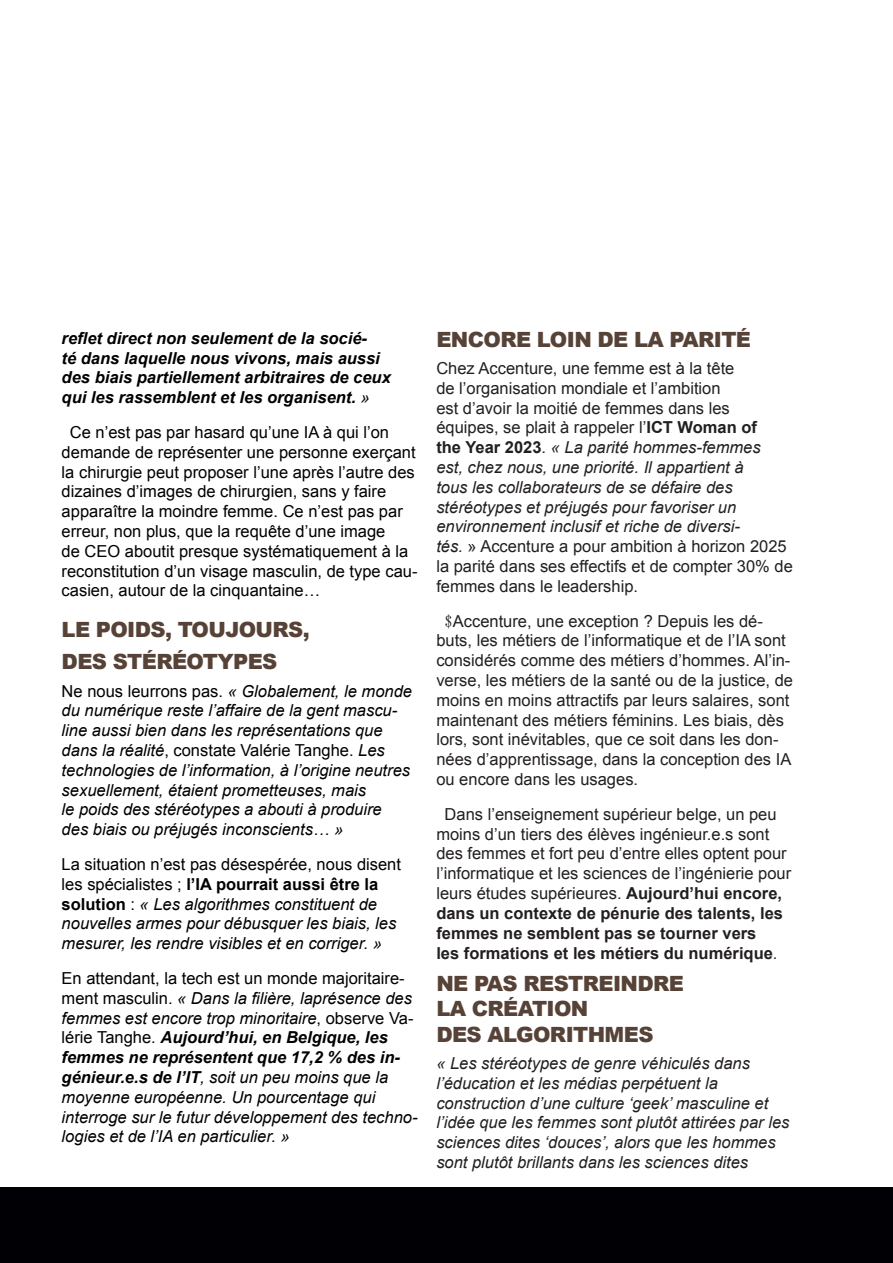
<style>
.page{position:relative;width:893px;height:1263px;background:#fff}
.page>*{position:absolute;margin:0;border:0;box-sizing:border-box;transform-origin:0 0}
.t1{font:900 21px/25.2px "Arial";letter-spacing:-.03em;color:#574237}
.t2{font:16.5px/19.8px "Arial";color:#231f20}
.t3{font:italic 16.5px/19.8px "Arial";color:#000}
.t4{font:16.5px/19.8px "Arial";color:#000}
.t5{font:italic 16.5px/19.8px "Arial";color:#231f20}
.t6{font:italic 700 16.5px/19.8px "Arial";color:#000}
.s1{font-weight:400}
.s2{font-style:normal}
.s3{font-weight:700;font-style:normal}
.s4{font-weight:700}
.s5{font-style:italic}
.s6{font-family:"MS Mincho"}
</style>
<div class="page">
<div style="left:0;top:1187px;width:893px;height:76px;background:#010105"></div>
<p class="t6" style="left:62px;top:329px;width:331px">reflet direct non seulement de la socié-<br>té dans laquelle nous vivons, mais aussi des biais partiellement arbitraires de ceux qui les rassemblent et les organisent. <span class="s1">»</span></p>
<p class="t4" style="left:62px;top:422px;width:357px;text-indent:8px">Ce n’est pas par hasard qu’une IA à qui l’on demande de représenter une personne exerçant la chirurgie peut proposer l’une après l’autre des dizaines d’images de chirurgien, sans y faire apparaître la moindre femme. Ce n’est pas par erreur, non plus, que la requête d’une image<br>de CEO aboutit presque systématiquement à la reconstitution d’un visage masculin, de type cau&shy;casien, autour de la cinquantaine…</p>
<p class="t1" style="left:62px;top:612px;width:250px;line-height:32.7px">LE POIDS, TOUJOURS,<br>DES STÉRÉOTYPES</p>
<p class="t3" style="left:62px;top:681px;width:352px"><span class="s2">Ne nous leurrons pas.</span> « Globalement, le monde du numérique reste l’affaire de la gent mascu&shy;line aussi bien dans les représentations que dans la réalité<span class="s2">, constate Valérie Tanghe.</span> Les technologies de l’information, à l’origine neutres sexuellement, étaient prometteuses, mais<br>le poids des stéréotypes a abouti à produire des biais ou préjugés inconscients… »</p>
<p class="t3" style="left:62px;top:854px;width:341px"><span class="s2">La situation n’est pas désespérée, nous disent les spécialistes ;</span> <span class="s3">l’IA pourrait aussi être la solution</span> <span class="s2">:</span> « Les algorithmes constituent de nouvelles armes pour débusquer les biais, les mesurer, les rendre visibles et en corriger. »</p>
<p class="t3" style="left:62px;top:968px;width:357px"><span class="s2">En attendant, la tech est un monde majoritaire&shy;ment masculin.</span> « Dans la filière, laprésence des femmes est encore trop minoritaire<span class="s2">, observe Va&shy;lérie Tanghe.</span> <span class="s4">Aujourd’hui, en Belgique, les femmes ne représentent que 17,2 % des in&shy;génieur.e.s de l’IT</span>, soit un peu moins que la moyenne européenne. Un pourcentage qui interroge sur le futur développement des techno&shy;logies et de l’IA en particulier. »</p>
<p class="t1" style="left:436px;top:326px;width:316px">ENCORE LOIN DE LA PARITÉ</p>
<p class="t2" style="left:436px;top:358px;width:358px">Chez Accenture, une femme est à la tête<br>de l’organisation mondiale et l’ambition<br>est d’avoir la moitié de femmes dans les équipes, se plait à rappeler l’<span class="s4">ICT Woman of<br>the Year 2023</span>. <span class="s5">« La parité hommes-femmes<br>est, chez nous, une priorité. Il appartient à<br>tous les collaborateurs de se défaire des stéréotypes et préjugés pour favoriser un environnement inclusif et riche de diversi-<br>tés.</span> » Accenture a pour ambition à horizon 2025 la parité dans ses effectifs et de compter 30% de femmes dans le leadership.</p>
<p class="t2" style="left:436px;top:611px;width:358px;text-indent:8px"><span class="s6">$</span>Accenture, une exception ? Depuis les dé&shy;buts, les métiers de l’informatique et de l’IA sont considérés comme des métiers d’hommes. Al’in&shy;verse, les métiers de la santé ou de la justice, de moins en moins attractifs par leurs salaires, sont maintenant des métiers féminins. Les biais, dès lors, sont inévitables, que ce soit dans les don&shy;nées d’apprentissage, dans la conception des IA ou encore dans les usages.</p>
<p class="t2" style="left:436px;top:804px;width:356px;text-indent:8px">Dans l’enseignement supérieur belge, un peu moins d’un tiers des élèves ingénieur.e.s sont des femmes et fort peu d’entre elles optent pour l’informatique et les sciences de l’ingénierie pour leurs études supérieures. <span class="s4">Aujourd’hui encore, dans un contexte de pénurie des talents, les femmes ne semblent pas se tourner vers<br>les formations et les métiers du numérique</span>.</p>
<p class="t1" style="left:436px;top:970px;width:249px">NE PAS RESTREINDRE<br>LA CRÉATION<br>DES ALGORITHMES</p>
<p class="t5" style="left:436px;top:1053px;width:355px">« Les stéréotypes de genre véhiculés dans l’éducation et les médias perpétuent la construction d’une culture ‘geek’ masculine et l’idée que les femmes sont plutôt attirées par les sciences dites ‘douces’, alors que les hommes sont plutôt brillants dans les sciences dites</p>
</div>
